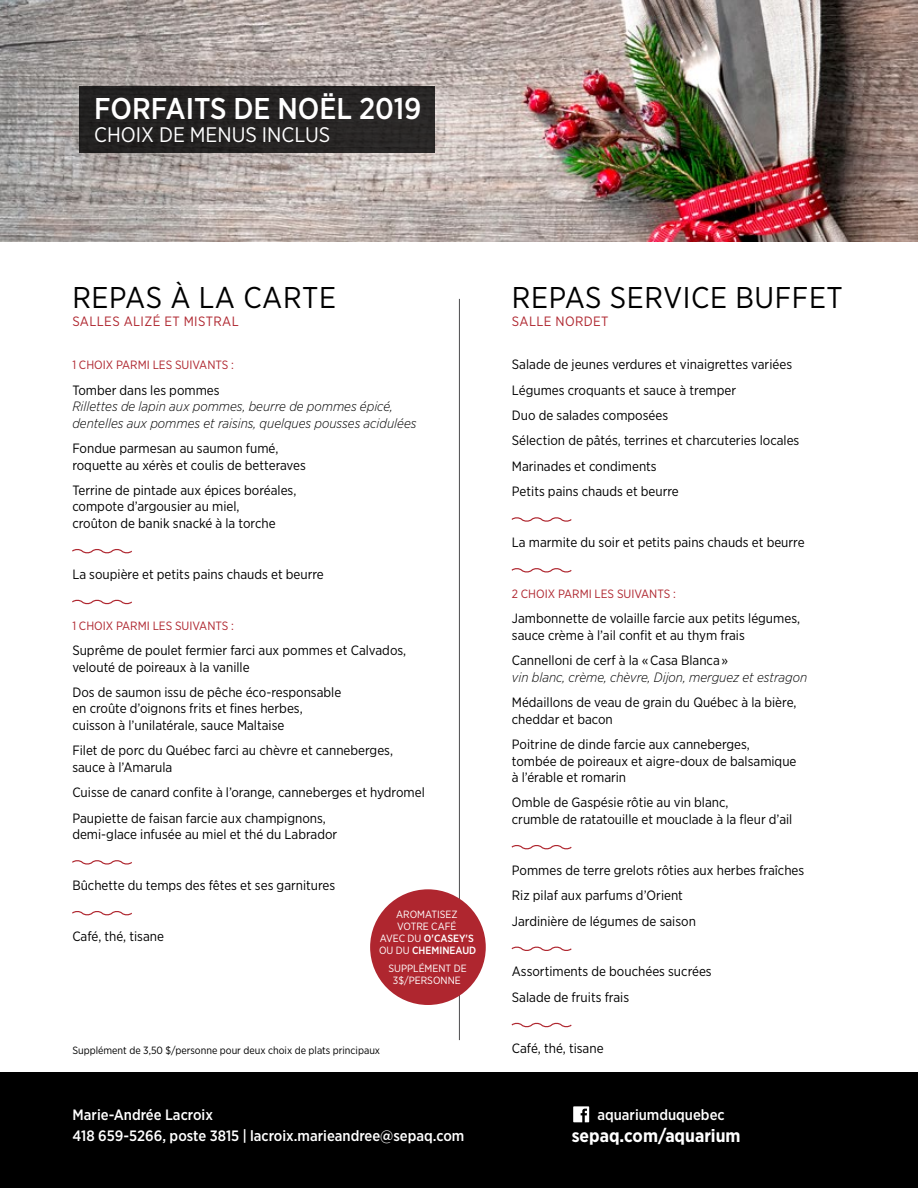
<style>
.page{position:relative;width:918px;height:1188px;background:#fff}
.page>*{position:absolute;margin:0;border:0;box-sizing:border-box;transform-origin:0 0}
.t1{font:30px "Gotham Narrow";letter-spacing:.02em;color:#000}
.t2{font:500 30px "Gotham Narrow";color:#fff}
.t3{font:21px "Gotham Narrow";color:#fff}
.t4{font:700 18px "Gotham Narrow";color:#fff}
.t5{font:500 15px/21px "Gotham Narrow";color:#fff}
.t6{font:13.5px/16.5px "Gotham Narrow";color:#000}
.t7{font:italic 300 13.5px/16.5px "Gotham Narrow";color:#000}
.t8{font:13.5px "Gotham Narrow";letter-spacing:.03em;color:#af262f}
.t9{font:12px "Gotham Narrow";color:#af262f}
.t10{font:10.5px/12px "Gotham Narrow";color:#fff;text-align:center}
.t11{font:10.5px "Gotham Narrow";color:#000}
.s1{font-weight:500}
</style>
<div class="page">
<hr style="left:459px;top:299px;width:1px;height:741px;background:#4d4d4f">
<img style="left:0;top:0;width:918px;height:242px">
<div style="left:79px;top:86px;width:355px;height:67px;background:#252322"></div>
<svg style="left:72px;top:549px;width:60px;height:5px"></svg>
<svg style="left:72px;top:599px;width:60px;height:6px"></svg>
<svg style="left:72px;top:860px;width:60px;height:5px"></svg>
<svg style="left:72px;top:911px;width:60px;height:5px"></svg>
<svg style="left:511px;top:517px;width:61px;height:5px"></svg>
<svg style="left:511px;top:568px;width:61px;height:5px"></svg>
<svg style="left:511px;top:845px;width:61px;height:5px"></svg>
<svg style="left:511px;top:946px;width:61px;height:5px"></svg>
<svg style="left:511px;top:1022px;width:61px;height:6px"></svg>
<div style="left:0;top:1072px;width:918px;height:116px;background:#000"></div>
<svg style="left:573px;top:1106px;width:16px;height:16px"></svg>
<div style="left:370px;top:889px;width:116px;height:116px;background:#af262f;border-radius:50%"></div>
<h1 class="t2" style="left:94px;top:90px;width:329px">FORFAITS DE NOËL 2019</h1>
<h2 class="t3" style="left:94px;top:122px;width:238px">CHOIX DE MENUS INCLUS</h2>
<h1 class="t1" style="left:72px;top:279px;width:265px">REPAS À LA CARTE</h1>
<p class="t8" style="left:72px;top:313px;width:168px">SALLES ALIZÉ ET MISTRAL</p>
<p class="t9" style="left:72px;top:358px;width:163px">1 CHOIX PARMI LES SUIVANTS :</p>
<p class="t6" style="left:72px;top:381px;width:149px">Tomber dans les pommes</p>
<p class="t7" style="left:72px;top:398px;width:346px">Rillettes de lapin aux pommes, beurre de pommes épicé, dentelles aux pommes et raisins, quelques pousses acidulées</p>
<p class="t6" style="left:72px;top:440px;width:235px">Fondue parmesan au saumon fumé, roquette au xérès et coulis de betteraves</p>
<p class="t6" style="left:72px;top:482px;width:226px">Terrine de pintade aux épices boréales, compote d’argousier au miel,<br>croûton de banik snacké à la torche</p>
<p class="t6" style="left:72px;top:566px;width:253px">La soupière et petits pains chauds et beurre</p>
<p class="t9" style="left:72px;top:618px;width:163px">1 CHOIX PARMI LES SUIVANTS :</p>
<p class="t6" style="left:72px;top:642px;width:335px">Suprême de poulet fermier farci aux pommes et Calvados, velouté de poireaux à la vanille</p>
<p class="t6" style="left:72px;top:684px;width:270px">Dos de saumon issu de pêche éco-responsable en croûte d’oignons frits et fines herbes, cuisson à l’unilatérale, sauce Maltaise</p>
<p class="t6" style="left:72px;top:742px;width:322px">Filet de porc du Québec farci au chèvre et canneberges, sauce à l’Amarula</p>
<p class="t6" style="left:72px;top:780px;width:354px;line-height:25.3px">Cuisse de canard confite à l’orange, canneberges et hydromel<br>Paupiette de faisan farcie aux champignons,</p>
<p class="t6" style="left:72px;top:826px;width:266px">demi-glace infusée au miel et thé du Labrador</p>
<p class="t6" style="left:72px;top:877px;width:265px">Bûchette du temps des fêtes et ses garnitures</p>
<p class="t6" style="left:72px;top:928px;width:93px">Café, thé, tisane</p>
<p class="t10" style="left:379px;top:909px;width:99px">AROMATISEZ<br>VOTRE CAFÉ<br>AVEC DU <span class="s1">O'CASEY'S<br></span>OU DU <span class="s1">CHEMINEAUD</span></p>
<p class="t10" style="left:389px;top:962px;width:80px">SUPPLÉMENT DE<br>3$/PERSONNE</p>
<p class="t11" style="left:72px;top:1044px;width:309px">Supplément de 3,50 $/personne pour deux choix de plats principaux</p>
<h1 class="t1" style="left:512px;top:279px;width:332px">REPAS SERVICE BUFFET</h1>
<p class="t8" style="left:512px;top:313px;width:98px">SALLE NORDET</p>
<p class="t6" style="left:512px;top:352px;width:289px;line-height:25.3px">Salade de jeunes verdures et vinaigrettes variées Légumes croquants et sauce à tremper<br>Duo de salades composées<br>Sélection de pâtés, terrines et charcuteries locales Marinades et condiments<br>Petits pains chauds et beurre</p>
<p class="t6" style="left:512px;top:534px;width:294px">La marmite du soir et petits pains chauds et beurre</p>
<p class="t9" style="left:512px;top:586px;width:166px">2 CHOIX PARMI LES SUIVANTS :</p>
<p class="t6" style="left:512px;top:610px;width:290px">Jambonnette de volaille farcie aux petits légumes, sauce crème à l’ail confit et au thym frais</p>
<p class="t6" style="left:512px;top:652px;width:218px">Cannelloni de cerf à la « Casa Blanca »</p>
<p class="t7" style="left:512px;top:668px;width:297px">vin blanc, crème, chèvre, Dijon, merguez et estragon</p>
<p class="t6" style="left:512px;top:694px;width:286px">Médaillons de veau de grain du Québec à la bière, cheddar et bacon</p>
<p class="t6" style="left:512px;top:736px;width:286px">Poitrine de dinde farcie aux canneberges, tombée de poireaux et aigre-doux de balsamique à l’érable et romarin</p>
<p class="t6" style="left:512px;top:794px;width:282px">Omble de Gaspésie rôtie au vin blanc,<br>crumble de ratatouille et mouclade à la fleur d’ail</p>
<p class="t6" style="left:512px;top:857px;width:294px;line-height:25.3px">Pommes de terre grelots rôties aux herbes fraîches<br>Riz pilaf aux parfums d’Orient<br>Jardinière de légumes de saison</p>
<p class="t6" style="left:512px;top:959px;width:201px;line-height:25.3px">Assortiments de bouchées sucrées<br>Salade de fruits frais</p>
<p class="t6" style="left:512px;top:1039px;width:93px">Café, thé, tisane</p>
<p class="t5" style="left:73px;top:1105px;width:393px">Marie-Andrée Lacroix<br>418 659-5266, poste 3815 | lacroix.marieandree@sepaq.com</p>
<p class="t5" style="left:597px;top:1104px;width:129px">aquariumduquebec</p>
<h3 class="t4" style="left:572px;top:1124px;width:170px">sepaq.com/aquarium</h3>
</div>
